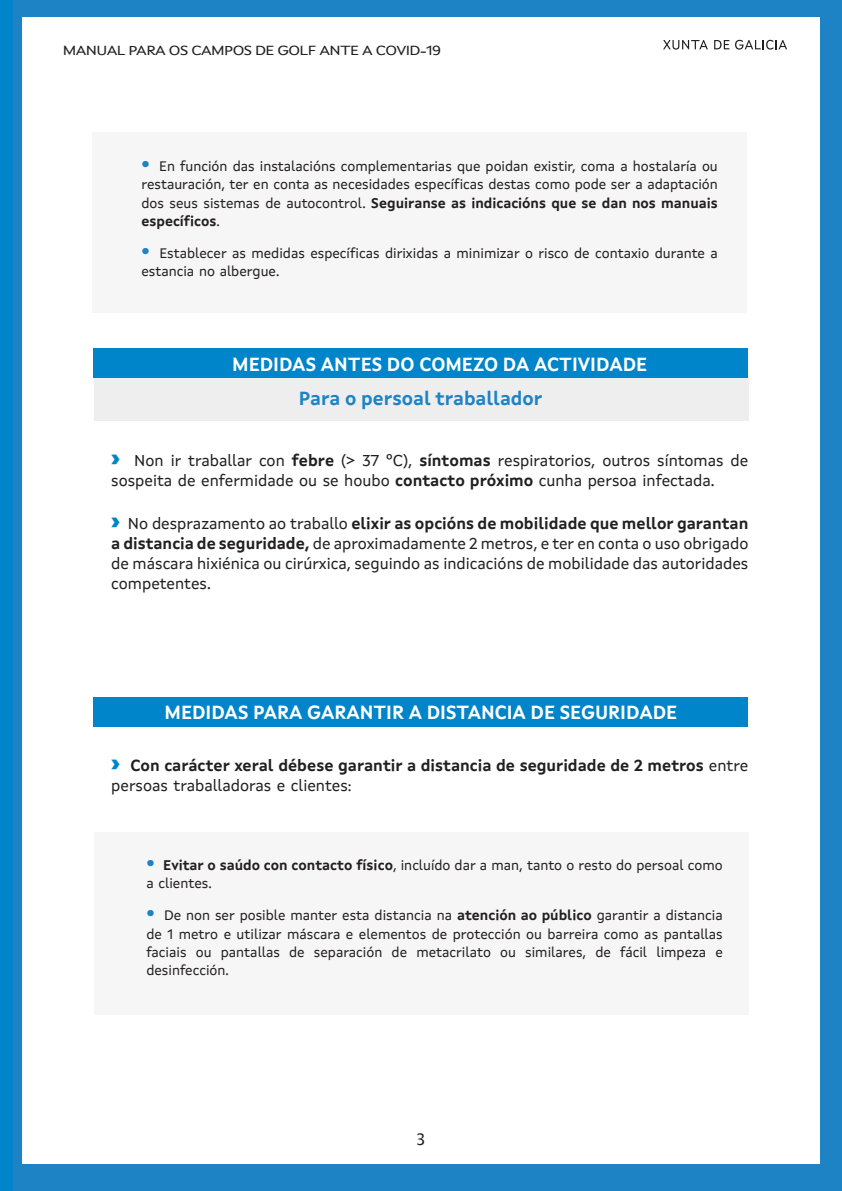
<style>
.page{position:relative;width:842px;height:1191px;background:#fff}
.page>*{position:absolute;margin:0;border:0;box-sizing:border-box;transform-origin:0 0}
.t1{font:700 19px "Xunta Sans";color:#fff}
.t2{font:700 19px "Xunta Sans";color:#1d83c5}
.t3{font:16px/20.2px "Xunta Sans";color:#231f20}
.t4{font:700 16px/20.2px "Xunta Sans";color:#231f20}
.t5{font:16px "Lucida Grande";color:#231f20}
.t6{font:14px/18.2px "Xunta Sans";color:#231f20;text-align:justify}
.t7{font:13.4px "Xunta Sans";letter-spacing:-.04em;color:#231f20;scale:1.19 1}
.s1{font-family:"Montserrat";font-weight:900;font-size:24px;color:#1d83c5}
.s2{font-weight:700}
.s3{font-family:"Montserrat";font-weight:900;font-size:24px;color:#0084ca}
.s4{font-weight:400}
</style>
<div class="page">
<div style="left:0;top:0;width:841px;height:1191px;background:#1d83c5"></div>
<div style="left:22px;top:17px;width:797px;height:1147px;background:#fff"></div>
<svg style="left:714px;top:40px;width:72px;height:10px"></svg>
<svg style="left:663px;top:40px;width:44px;height:10px"></svg>
<div style="left:0;top:0;width:13px;height:1191px;background:#0084ca"></div>
<div style="left:92px;top:132px;width:654px;height:180px;background:#f6f6f7"></div>
<div style="left:93px;top:348px;width:654px;height:30px;background:#0084ca"></div>
<div style="left:93px;top:697px;width:654px;height:29px;background:#0084ca"></div>
<div style="left:94px;top:379px;width:654px;height:42px;background:#eeeeef"></div>
<div style="left:94px;top:832px;width:654px;height:182px;background:#f6f6f6"></div>
<p class="t7" style="left:63px;top:45px;width:319px">MANUAL PARA OS CAMPOS DE GOLF ANTE A COVID-19</p>
<p class="t6" style="left:141px;top:158px;width:578px"><span class="s1">·</span> En función das instalacións complementarias que poidan existir, coma a hostalaría ou restauración, ter en conta as necesidades específicas destas como pode ser a adaptación dos seus sistemas de autocontrol. <span class="s2">Seguiranse as indicacións que se dan nos manuais específicos</span>.</p>
<p class="t6" style="left:141px;top:245px;width:578px"><span class="s1">·</span> Establecer as medidas específicas dirixidas a minimizar o risco de contaxio durante a estancia no albergue.</p>
<h1 class="t1" style="left:232px;top:357px;width:416px">MEDIDAS ANTES DO COMEZO DA ACTIVIDADE</h1>
<h1 class="t2" style="left:298px;top:390px;width:245px">Para o persoal traballador</h1>
<p class="t3" style="left:111px;top:452px;width:638px"><span class="s3">›</span> Non ir traballar con <span class="s2">febre</span> (&gt; 37 ºC), <span class="s2">síntomas</span> respiratorios, outros síntomas de sospeita de enfermidade ou se houbo <span class="s2">contacto próximo</span> cunha persoa infectada.</p>
<p class="t3" style="left:111px;top:514px;width:638px;text-align:justify"><span class="s3">›</span> No desprazamento ao traballo <span class="s2">elixir as opcións de mobilidade que mellor garantan a distancia de seguridade,</span> de aproximadamente 2 metros, e ter en conta o uso obrigado de máscara hixiénica ou cirúrxica, seguindo as indicacións de mobilidade das autoridades competentes.</p>
<h1 class="t1" style="left:164px;top:705px;width:514px">MEDIDAS PARA GARANTIR A DISTANCIA DE SEGURIDADE</h1>
<p class="t4" style="left:111px;top:756px;width:638px"><span class="s3">›</span> Con carácter xeral débese garantir a distancia de seguridade de 2 metros <span class="s4">entre persoas traballadoras e clientes:</span></p>
<p class="t6" style="left:146px;top:857px;width:578px"><span class="s1">·</span> <span class="s2">Evitar o saúdo con contacto físico</span>, incluído dar a man, tanto o resto do persoal como a clientes.</p>
<p class="t6" style="left:146px;top:907px;width:578px"><span class="s1">·</span> De non ser posible manter esta distancia na <span class="s2">atención ao público</span> garantir a distancia de 1 metro e utilizar máscara e elementos de protección ou barreira como as pantallas faciais ou pantallas de separación de metacrilato ou similares, de fácil limpeza e desinfección.</p>
<p class="t5" style="left:416px;top:1132px;width:12px">3</p>
</div>
